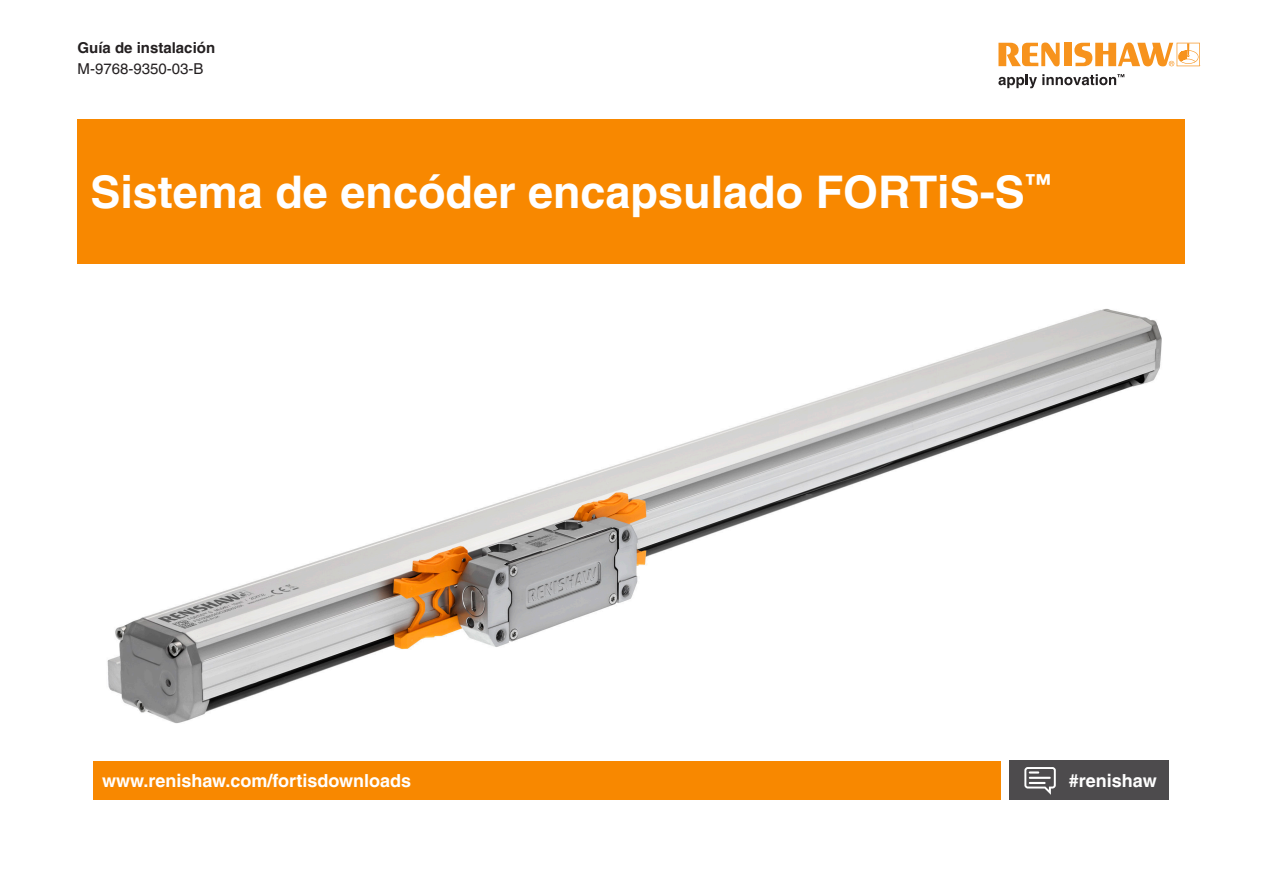
<style>
.page{position:relative;width:1263px;height:893px;background:#fff}
.page>*{position:absolute;margin:0;border:0;box-sizing:border-box;transform-origin:0 0}
.Headline_30pt_bold{font:700 45px "Helvetica LT Pro";color:#fff}
.back_page_URL_white___hashtag{font:700 18px "Helvetica LT Pro";color:#fff}
._10pt_Body_Text_Bold{font:700 15px "Helvetica LT Pro";color:#231f20}
._10pt_Body_Text{font:15px "Helvetica LT Pro";color:#231f20}
</style>
<div class="page">
<svg style="left:998px;top:43px;width:62px;height:23px"></svg>
<div style="left:1064px;top:43px;width:8px;height:23px;background:#f7931d"></div>
<svg style="left:1074px;top:43px;width:126px;height:23px"></svg>
<svg style="left:998px;top:74px;width:126px;height:14px"></svg>
<img style="left:107px;top:309px;width:1055px;height:415px">
<div style="left:78px;top:119px;width:1107px;height:145px;background:#f88800"></div>
<div style="left:1009px;top:761px;width:160px;height:38px;background:#4d4b4d"></div>
<svg style="left:1024px;top:767px;width:32px;height:28px"></svg>
<div style="left:94px;top:761px;width:907px;height:38px;background:#f88800"></div>
<p class="_10pt_Body_Text_Bold" style="left:78px;top:39px;width:139px">Guía de instalación</p>
<p class="_10pt_Body_Text" style="left:78px;top:60px;width:127px">M-9768-9350-03-B</p>
<p class="Headline_30pt_bold" style="left:90px;top:164px;width:962px">Sistema de encóder encapsulado FORTiS-S<sup>™</sup></p>
<p class="back_page_URL_white___hashtag" style="left:102px;top:769px;width:311px">www.renishaw.com/fortisdownloads</p>
<p class="back_page_URL_white___hashtag" style="left:1069px;top:769px;width:89px">#renishaw</p>
</div>
